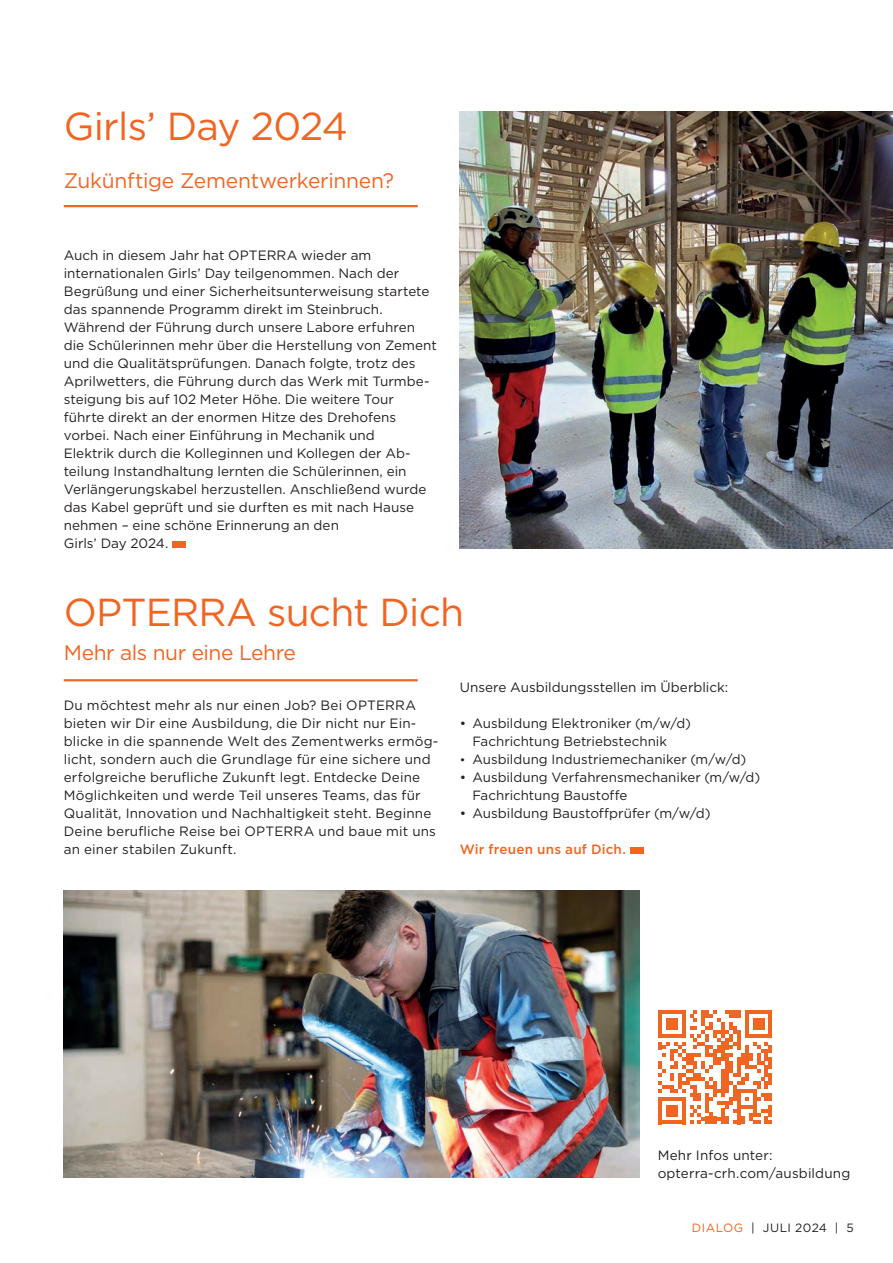
<style>
.page{position:relative;width:893px;height:1263px;background:#fff}
.page>*{position:absolute;margin:0;border:0;box-sizing:border-box;transform-origin:0 0}
.t1{font:39px "Gotham";letter-spacing:-.02em;color:#f16522}
.t2{font:21px "Gotham";letter-spacing:-.02em;color:#f16522}
.t3{font:13.5px/18px "Gotham";letter-spacing:.005em;color:#231f20}
.t4{font:500 13.5px "Gotham";letter-spacing:.015em;color:#f16522}
.t5{font:13.35px/18px "Gotham";color:#231f20}
.t6{font:12px "Gotham";letter-spacing:.035em;color:#231f20}
.s1{font-size:11.85px}
.s2{color:#f16522}
</style>
<div class="page">
<hr style="left:64px;top:205px;width:354px;height:2px;background:#f16522">
<div style="left:630px;top:847px;width:14px;height:7px;background:#f16522"></div>
<hr style="left:64px;top:679px;width:354px;height:2px;background:#f16522">
<svg style="left:658px;top:1010px;width:114px;height:114px"></svg>
<img style="left:460px;top:111px;width:433px;height:437px">
<img style="left:64px;top:890px;width:576px;height:288px">
<div style="left:172px;top:541px;width:14px;height:7px;background:#f16522"></div>
<h1 class="t1" style="left:64px;top:105px;width:285px">Girls’ Day 2024</h1>
<h2 class="t2" style="left:64px;top:169px;width:332px">Zukünftige Zementwerkerinnen?</h2>
<p class="t3" style="left:64px;top:246px;width:375px">Auch in diesem Jahr hat OPTERRA wieder am internationalen Girls’ Day teilgenommen. Nach der Begrüßung und einer Sicherheitsunterweisung startete das spannende Programm direkt im Steinbruch.<br>Während der Führung durch unsere Labore erfuhren die Schülerinnen mehr über die Herstellung von Zement und die Qualitätsprüfungen. Danach folgte, trotz des Aprilwetters, die Führung durch das Werk mit Turmbe&shy;steigung bis auf 102 Meter Höhe. Die weitere Tour führte direkt an der enormen Hitze des Drehofens vorbei. Nach einer Einführung in Mechanik und<br>Elektrik durch die Kolleginnen und Kollegen der Ab&shy;teilung Instandhaltung lernten die Schülerinnen, ein Verlängerungskabel herzustellen. Anschließend wurde das Kabel geprüft und sie durften es mit nach Hause nehmen – eine schöne Erinnerung an den<br>Girls’ Day 2024.</p>
<h1 class="t1" style="left:64px;top:591px;width:402px">OPTERRA sucht Dich</h1>
<h2 class="t2" style="left:64px;top:640px;width:234px">Mehr als nur eine Lehre</h2>
<p class="t3" style="left:64px;top:696px;width:376px">Du möchtest mehr als nur einen Job? Bei OPTERRA bieten wir Dir eine Ausbildung, die Dir nicht nur Ein&shy;blicke in die spannende Welt des Zementwerks ermög&shy;licht, sondern auch die Grundlage für eine sichere und erfolgreiche berufliche Zukunft legt. Entdecke Deine Möglichkeiten und werde Teil unseres Teams, das für Qualität, Innovation und Nachhaltigkeit steht. Beginne Deine berufliche Reise bei OPTERRA und baue mit uns an einer stabilen Zukunft.</p>
<p class="t3" style="left:460px;top:678px;width:270px">Unsere Ausbildungsstellen im Überblick:</p>
<p class="t5" style="left:472px;top:714px;width:220px;text-indent:-13px">• Ausbildung Elektroniker (m/w/d)<br>Fachrichtung Betriebstechnik</p>
<p class="t5" style="left:460px;top:750px;width:288px"><span class="s1">•</span> Ausbildung Industriemechaniker (m/w/d)</p>
<p class="t5" style="left:472px;top:768px;width:289px;text-indent:-13px">• Ausbildung Verfahrensmechaniker (m/w/d)<br>Fachrichtung Baustoffe</p>
<p class="t3" style="left:460px;top:804px;width:252px">• Ausbildung Baustoffprüfer (m/w/d)</p>
<p class="t4" style="left:460px;top:842px;width:168px">Wir freuen uns auf Dich.</p>
<p class="t3" style="left:658px;top:1146px;width:194px">Mehr Infos unter: opterra-crh.com/ausbildung</p>
<p class="t6" style="left:692px;top:1221px;width:163px"><span class="s2">DIALOG</span> | JULI 2024 | 5</p>
</div>
